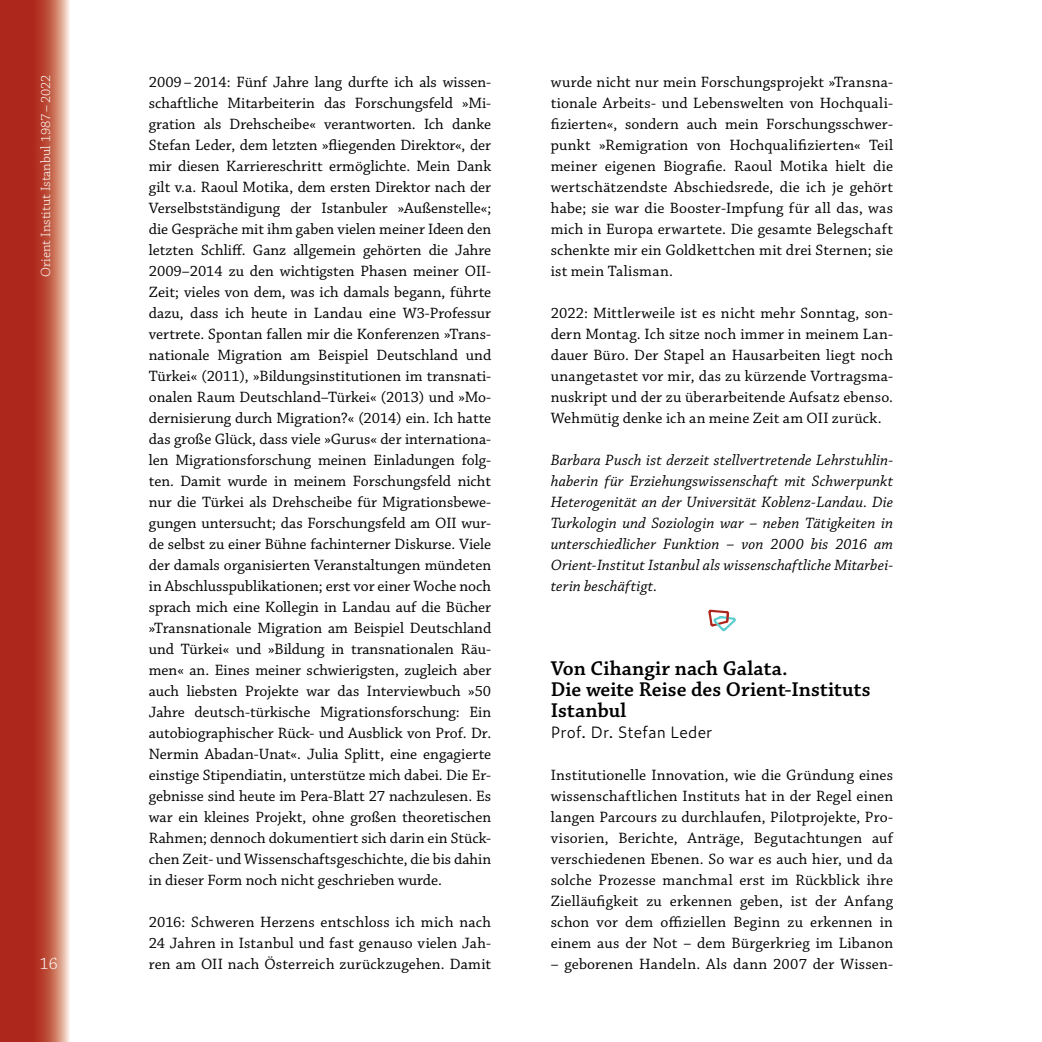
<style>
.page{position:relative;width:1042px;height:1042px;background:#fff}
.page>*{position:absolute;margin:0;border:0;box-sizing:border-box;transform-origin:0 0}
.t1{font:600 21px/21px "Chaparral Pro";letter-spacing:.005em;color:#000}
.t2{font:300 17.5px "Chaparral Pro";color:#fff}
.t3{font:15.75px/21px "Chaparral Pro";letter-spacing:.01em;color:#000;text-align:justify}
.t4{font:italic 15.75px/21px "Chaparral Pro";letter-spacing:.01em;color:#000;text-align:justify}
.t5{font:300 15.75px "Zeitung Pro";letter-spacing:.005em;color:#000}
.t6{font:300 14px "Chaparral Pro";color:#fff}
</style>
<div class="page">
<svg style="left:0;top:0;width:69px;height:1042px;background:#bc4d3e"></svg>
<svg style="left:708px;top:610px;width:28px;height:21px"></svg>
<p class="t6" style="left:38px;top:277px;width:204px;rotate:-90deg">Orient Institut Istanbul 1987–2022</p>
<p class="t2" style="left:40px;top:954px;width:19px">16</p>
<p class="t3" style="left:149px;top:72px;width:344px">2009–2014: Fünf Jahre lang durfte ich als wissen&shy;schaftliche Mitarbeiterin das Forschungsfeld »Mi&shy;gration als Drehscheibe« verantworten. Ich danke Stefan Leder, dem letzten »fliegenden Direktor«, der mir diesen Karriereschritt ermöglichte. Mein Dank gilt v.a. Raoul Motika, dem ersten Direktor nach der Verselbstständigung der Istanbuler »Außenstelle«; die Gespräche mit ihm gaben vielen meiner Ideen den letzten Schliff. Ganz allgemein gehörten die Jahre 2009–2014 zu den wichtigsten Phasen meiner OII-Zeit; vieles von dem, was ich damals begann, führte dazu, dass ich heute in Landau eine W3-Professur vertrete. Spontan fallen mir die Konferenzen »Trans&shy;nationale Migration am Beispiel Deutschland und Türkei« (2011), »Bildungsinstitutionen im transnati&shy;onalen Raum Deutschland–Türkei« (2013) und »Mo&shy;dernisierung durch Migration?« (2014) ein. Ich hatte das große Glück, dass viele »Gurus« der internationa&shy;len Migrationsforschung meinen Einladungen folg&shy;ten. Damit wurde in meinem Forschungsfeld nicht nur die Türkei als Drehscheibe für Migrationsbewe&shy;gungen untersucht; das Forschungsfeld am OII wur&shy;de selbst zu einer Bühne fachinterner Diskurse. Viele der damals organisierten Veranstaltungen mündeten in Abschlusspublikationen; erst vor einer Woche noch sprach mich eine Kollegin in Landau auf die Bücher »Transnationale Migration am Beispiel Deutschland und Türkei« und »Bildung in transnationalen Räu&shy;men« an. Eines meiner schwierigsten, zugleich aber auch liebsten Projekte war das Interviewbuch »50<br>Jahre deutsch-türkische Migrationsforschung: Ein autobiographischer Rück- und Ausblick von Prof. Dr.<br>Nermin Abadan-Unat«. Julia Splitt, eine engagierte einstige Stipendiatin, unterstütze mich dabei. Die Er&shy;gebnisse sind heute im Pera-Blatt 27 nachzulesen. Es war ein kleines Projekt, ohne großen theoretischen Rahmen; dennoch dokumentiert sich darin ein Stück&shy;chen Zeit- und Wissenschaftsgeschichte, die bis dahin in dieser Form noch nicht geschrieben wurde.</p>
<p class="t3" style="left:149px;top:912px;width:344px">2016: Schweren Herzens entschloss ich mich nach 24 Jahren in Istanbul und fast genauso vielen Jah&shy;ren am OII nach Österreich zurückzugehen. Damit</p>
<p class="t3" style="left:551px;top:72px;width:344px">wurde nicht nur mein Forschungsprojekt »Transna&shy;tionale Arbeits- und Lebenswelten von Hochquali&shy;fizierten«, sondern auch mein Forschungsschwer&shy;punkt »Remigration von Hochqualifizierten« Teil meiner eigenen Biografie. Raoul Motika hielt die wertschätzendste Abschiedsrede, die ich je gehört habe; sie war die Booster-Impfung für all das, was mich in Europa erwartete. Die gesamte Belegschaft schenkte mir ein Goldkettchen mit drei Sternen; sie ist mein Talisman.</p>
<p class="t3" style="left:551px;top:303px;width:344px">2022: Mittlerweile ist es nicht mehr Sonntag, son&shy;dern Montag. Ich sitze noch immer in meinem Lan&shy;dauer Büro. Der Stapel an Hausarbeiten liegt noch unangetastet vor mir, das zu kürzende Vortragsma&shy;nuskript und der zu überarbeitende Aufsatz ebenso.<br>Wehmütig denke ich an meine Zeit am OII zurück.</p>
<p class="t4" style="left:551px;top:450px;width:344px">Barbara Pusch ist derzeit stellvertretende Lehrstuhlin&shy;haberin für Erziehungswissenschaft mit Schwerpunkt Heterogenität an der Universität Koblenz-Landau. Die Turkologin und Soziologin war – neben Tätigkeiten in unterschiedlicher Funktion – von 2000 bis 2016 am Orient-Institut Istanbul als wissenschaftliche Mitarbei&shy;terin beschäftigt.</p>
<h1 class="t1" style="left:551px;top:658px;width:321px">Von Cihangir nach Galata.<br>Die weite Reise des Orient-Instituts<br>Istanbul</h1>
<p class="t5" style="left:551px;top:720px;width:163px">Prof. Dr. Stefan Leder</p>
<p class="t3" style="left:551px;top:765px;width:344px">Institutionelle Innovation, wie die Gründung eines wissenschaftlichen Instituts hat in der Regel einen langen Parcours zu durchlaufen, Pilotprojekte, Pro&shy;visorien, Berichte, Anträge, Begutachtungen auf verschiedenen Ebenen. So war es auch hier, und da solche Prozesse manchmal erst im Rückblick ihre Zielläufigkeit zu erkennen geben, ist der Anfang schon vor dem offiziellen Beginn zu erkennen in einem aus der Not – dem Bürgerkrieg im Libanon</p>
<p class="t3" style="left:551px;top:954px;width:344px">– geborenen Handeln. Als dann 2007 der Wissen-</p>
</div>
